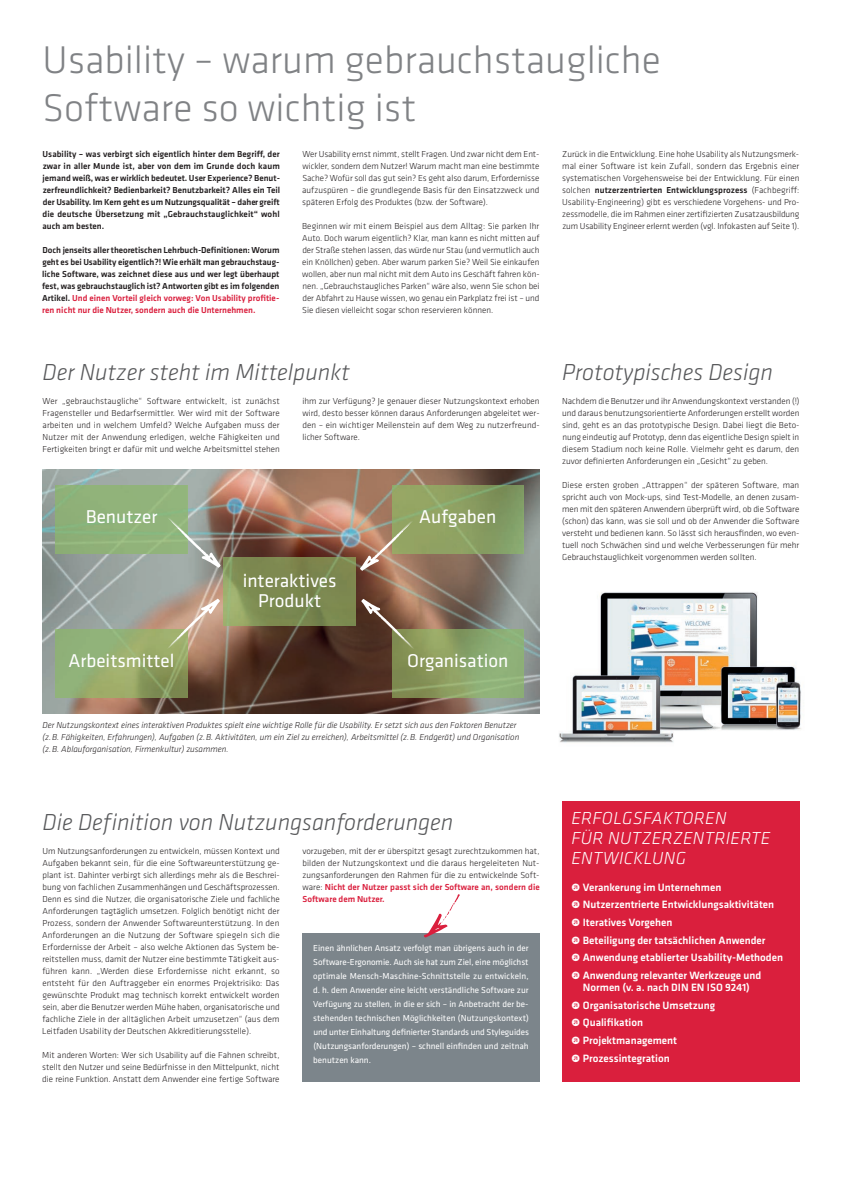
<style>
.page{position:relative;width:842px;height:1191px;background:#fff}
.page>*{position:absolute;margin:0;border:0;box-sizing:border-box;transform-origin:0 0}
.t1{font:300 40px/48px "Klavika";color:#808285}
.t2{font:italic 300 24px "Klavika";color:#57585a}
.t3{font:19.2px/20px "Klavika";color:#fff;text-align:center}
.t4{font:italic 300 18px/20px "Klavika";letter-spacing:.02em;color:#fff}
.t5{font:500 11px/12px "Klavika";color:#fff;text-align:center}
.t6{font:300 9px/12px "Klavika";color:#231f20;text-align:justify}
.t7{font:500 9px/12px "Klavika";color:#231f20;text-align:justify}
.t8{font:9px/14px "Klavika";color:#fff;text-align:justify}
.t9{font:italic 300 9px/12px "Klavika";color:#231f20}
.s1{font-weight:500}
.s2{color:#da1f3d}
.s3{font-weight:500;color:#da1f3d}
</style>
<div class="page">
<img style="left:43px;top:470px;width:497px;height:243px">
<div style="left:302px;top:933px;width:238px;height:148px;background:#7c858b"></div>
<svg style="left:424px;top:894px;width:36px;height:43px"></svg>
<div style="left:56px;top:486px;width:131px;height:68px;background:#90b37a"></div>
<img style="left:392px;top:486px;width:131px;height:68px">
<img style="left:56px;top:629px;width:131px;height:69px">
<img style="left:392px;top:629px;width:131px;height:69px">
<img style="left:224px;top:558px;width:131px;height:68px">
<svg style="left:361px;top:599px;width:54px;height:50px"></svg>
<svg style="left:167px;top:598px;width:53px;height:51px"></svg>
<svg style="left:167px;top:517px;width:54px;height:51px"></svg>
<svg style="left:360px;top:520px;width:53px;height:51px"></svg>
<div style="left:562px;top:801px;width:237px;height:280px;background:#da1f3d"></div>
<img style="left:559px;top:592px;width:242px;height:151px">
<h1 class="t1" style="left:43px;top:39px;width:620px">Usability – warum gebrauchstaugliche<br>Software so wichtig ist</h1>
<p class="t6" style="left:562px;top:149px;width:239px">Zurück in die Entwicklung. Eine hohe Usability als Nutzungsmerk&shy;mal einer Software ist kein Zufall, sondern das Ergebnis einer systematischen Vorgehensweise bei der Entwicklung. Für einen solchen <span class="s1">nutzerzentrierten Entwicklungsprozess</span> (Fachbegriff:<br>Usability-Engineering) gibt es verschiedene Vorgehens- und Pro&shy;zessmodelle, die im Rahmen einer zertifizierten Zusatzausbildung zum Usability Engineer erlernt werden (vgl. Infokasten auf Seite 1).</p>
<p class="t7" style="left:43px;top:149px;width:239px">Usability – was verbirgt sich eigentlich hinter dem Begriff, der zwar in aller Munde ist, aber von dem im Grunde doch kaum jemand weiß, was er wirklich bedeutet. User Experience? Benut&shy;zerfreundlichkeit? Bedienbarkeit? Benutzbarkeit? Alles ein Teil der Usability. Im Kern geht es um Nutzungsqualität – daher greift die deutsche Übersetzung mit „Gebrauchstauglichkeit“ wohl auch am besten.</p>
<p class="t7" style="left:42px;top:245px;width:239px">Doch jenseits aller theoretischen Lehrbuch-Definitionen: Worum geht es bei Usability eigentlich?! Wie erhält man gebrauchstaug&shy;liche Software, was zeichnet diese aus und wer legt überhaupt fest, was gebrauchstauglich ist? Antworten gibt es im folgenden Artikel. <span class="s2">Und einen Vorteil gleich vorweg: Von Usability profitie&shy;ren nicht nur die Nutzer, sondern auch die Unternehmen.</span></p>
<p class="t6" style="left:302px;top:149px;width:239px">Wer Usability ernst nimmt, stellt Fragen. Und zwar nicht dem Ent&shy;wickler, sondern dem Nutzer! Warum macht man eine bestimmte Sache? Wofür soll das gut sein? Es geht also darum, Erfordernisse aufzuspüren – die grundlegende Basis für den Einsatzzweck und späteren Erfolg des Produktes (bzw. der Software).</p>
<p class="t6" style="left:302px;top:221px;width:239px">Beginnen wir mit einem Beispiel aus dem Alltag: Sie parken Ihr Auto. Doch warum eigentlich? Klar, man kann es nicht mitten auf der Straße stehen lassen, das würde nur Stau (und vermutlich auch ein Knöllchen) geben. Aber warum parken Sie? Weil Sie einkaufen wollen, aber nun mal nicht mit dem Auto ins Geschäft fahren kön&shy;nen. „Gebrauchstaugliches Parken“ wäre also, wenn Sie schon bei der Abfahrt zu Hause wissen, wo genau ein Parkplatz frei ist – und Sie diesen vielleicht sogar schon reservieren können.</p>
<h2 class="t2" style="left:43px;top:364px;width:309px">Der Nutzer steht im Mittelpunkt</h2>
<p class="t6" style="left:43px;top:396px;width:239px">Wer „gebrauchstaugliche“ Software entwickelt, ist zunächst Fragensteller und Bedarfsermittler. Wer wird mit der Software arbeiten und in welchem Umfeld? Welche Aufgaben muss der Nutzer mit der Anwendung erledigen, welche Fähigkeiten und Fertigkeiten bringt er dafür mit und welche Arbeitsmittel stehen</p>
<p class="t6" style="left:302px;top:396px;width:239px">ihm zur Verfügung? Je genauer dieser Nutzungskontext erhoben wird, desto besser können daraus Anforderungen abgeleitet wer - den – ein wichtiger Meilenstein auf dem Weg zu nutzerfreund - licher Software.</p>
<h3 class="t3" style="left:86px;top:508px;width:73px">Benutzer</h3>
<h3 class="t3" style="left:419px;top:508px;width:79px">Aufgaben</h3>
<h3 class="t3" style="left:243px;top:572px;width:95px">interaktives<br>Produkt</h3>
<h3 class="t3" style="left:69px;top:652px;width:107px">Arbeitsmittel</h3>
<h3 class="t3" style="left:407px;top:652px;width:103px">Organisation</h3>
<p class="t9" style="left:43px;top:719px;width:478px">Der Nutzungskontext eines interaktiven Produktes spielt eine wichtige Rolle für die Usability. Er setzt sich aus den Faktoren Benutzer (z.B. Fähigkeiten, Erfahrungen), Aufgaben (z.B. Aktivitäten, um ein Ziel zu erreichen), Arbeitsmittel (z.B. Endgerät) und Organisation (z.B. Ablauforganisation, Firmenkultur) zusammen.</p>
<h2 class="t2" style="left:562px;top:364px;width:212px">Prototypisches Design</h2>
<p class="t6" style="left:562px;top:396px;width:239px">Nachdem die Benutzer und ihr Anwendungskontext verstanden (!) und daraus benutzungsorientierte Anforderungen erstellt worden sind, geht es an das prototypische Design. Dabei liegt die Beto&shy;nung eindeutig auf Prototyp, denn das eigentliche Design spielt in diesem Stadium noch keine Rolle. Vielmehr geht es darum, den zuvor definierten Anforderungen ein „Gesicht“ zu geben.</p>
<p class="t6" style="left:562px;top:480px;width:239px">Diese ersten groben „Attrappen“ der späteren Software, man spricht auch von Mock-ups, sind Test-Modelle, an denen zusam&shy;men mit den späteren Anwendern überprüft wird, ob die Software (schon) das kann, was sie soll und ob der Anwender die Software versteht und bedienen kann. So lässt sich herausfinden, wo even&shy;tuell noch Schwächen sind und welche Verbesserungen für mehr Gebrauchstauglichkeit vorgenommen werden sollten.</p>
<h2 class="t2" style="left:43px;top:814px;width:412px">Die Definition von Nutzungsanforderungen</h2>
<p class="t6" style="left:42px;top:846px;width:239px">Um Nutzungsanforderungen zu entwickeln, müssen Kontext und Aufgaben bekannt sein, für die eine Softwareunterstützung ge&shy;plant ist. Dahinter verbirgt sich allerdings mehr als die Beschrei&shy;bung von fachlichen Zusammenhängen und Geschäftsprozessen.<br>Denn es sind die Nutzer, die organisatorische Ziele und fachliche Anforderungen tagtäglich umsetzen. Folglich benötigt nicht der Prozess, sondern der Anwender Softwareunterstützung. In den Anforderungen an die Nutzung der Software spiegeln sich die Erfordernisse der Arbeit – also welche Aktionen das System be&shy;reitstellen muss, damit der Nutzer eine bestimmte Tätigkeit aus&shy;führen kann. „Werden diese Erfordernisse nicht erkannt, so entsteht für den Auftraggeber ein enormes Projektrisiko: Das gewünschte Produkt mag technisch korrekt entwickelt worden sein, aber die Benutzer werden Mühe haben, organisatorische und fachliche Ziele in der alltäglichen Arbeit umzusetzen“ (aus dem Leitfaden Usability der Deutschen Akkreditierungsstelle).</p>
<p class="t6" style="left:42px;top:1050px;width:239px">Mit anderen Worten: Wer sich Usability auf die Fahnen schreibt, stellt den Nutzer und seine Bedürfnisse in den Mittelpunkt, nicht die reine Funktion. Anstatt dem Anwender eine fertige Software</p>
<p class="t6" style="left:302px;top:846px;width:239px">vorzugeben, mit der er überspitzt gesagt zurechtzukommen hat, bilden der Nutzungskontext und die daraus hergeleiteten Nut&shy;zungsanforderungen den Rahmen für die zu entwickelnde Soft&shy;ware: <span class="s3">Nicht der Nutzer passt sich der Software an, sondern die Software dem Nutzer.</span></p>
<p class="t8" style="left:313px;top:942px;width:217px">Einen ähnlichen Ansatz verfolgt man übrigens auch in der Software-Ergonomie. Auch sie hat zum Ziel, eine möglichst optimale Mensch-Maschine-Schnittstelle zu entwickeln, d. h. dem Anwender eine leicht verständliche Software zur Verfügung zu stellen, in die er sich – in Anbetracht der be&shy;stehenden technischen Möglichkeiten (Nutzungskontext) und unter Einhaltung definierter Standards und Styleguides (Nutzungsanforderungen) – schnell einfinden und zeitnah benutzen kann.</p>
<h3 class="t4" style="left:571px;top:810px;width:200px">ERFOLGSFAKTOREN<br>FÜR NUTZERZENTRIERTE<br>ENTWICKLUNG</h3>
<p class="t5" style="left:571px;top:882px;width:151px">• Verankerung im Unternehmen</p>
<p class="t5" style="left:571px;top:899px;width:204px">• Nutzerzentrierte Entwicklungsaktivitäten</p>
<p class="t5" style="left:571px;top:917px;width:102px">• Iteratives Vorgehen</p>
<p class="t5" style="left:571px;top:935px;width:196px">• Beteiligung der tatsächlichen Anwender</p>
<p class="t5" style="left:571px;top:952px;width:213px">• Anwendung etablierter Usability-Methoden</p>
<p class="t5" style="left:571px;top:970px;width:191px">• Anwendung relevanter Werkzeuge und<br>Normen (v. a. nach DIN EN ISO 9241)</p>
<p class="t5" style="left:571px;top:1000px;width:145px">• Organisatorische Umsetzung</p>
<p class="t5" style="left:571px;top:1017px;width:73px">• Qualifikation</p>
<p class="t5" style="left:571px;top:1035px;width:107px">• Projektmanagement</p>
<p class="t5" style="left:571px;top:1053px;width:100px">• Prozessintegration</p>
</div>
